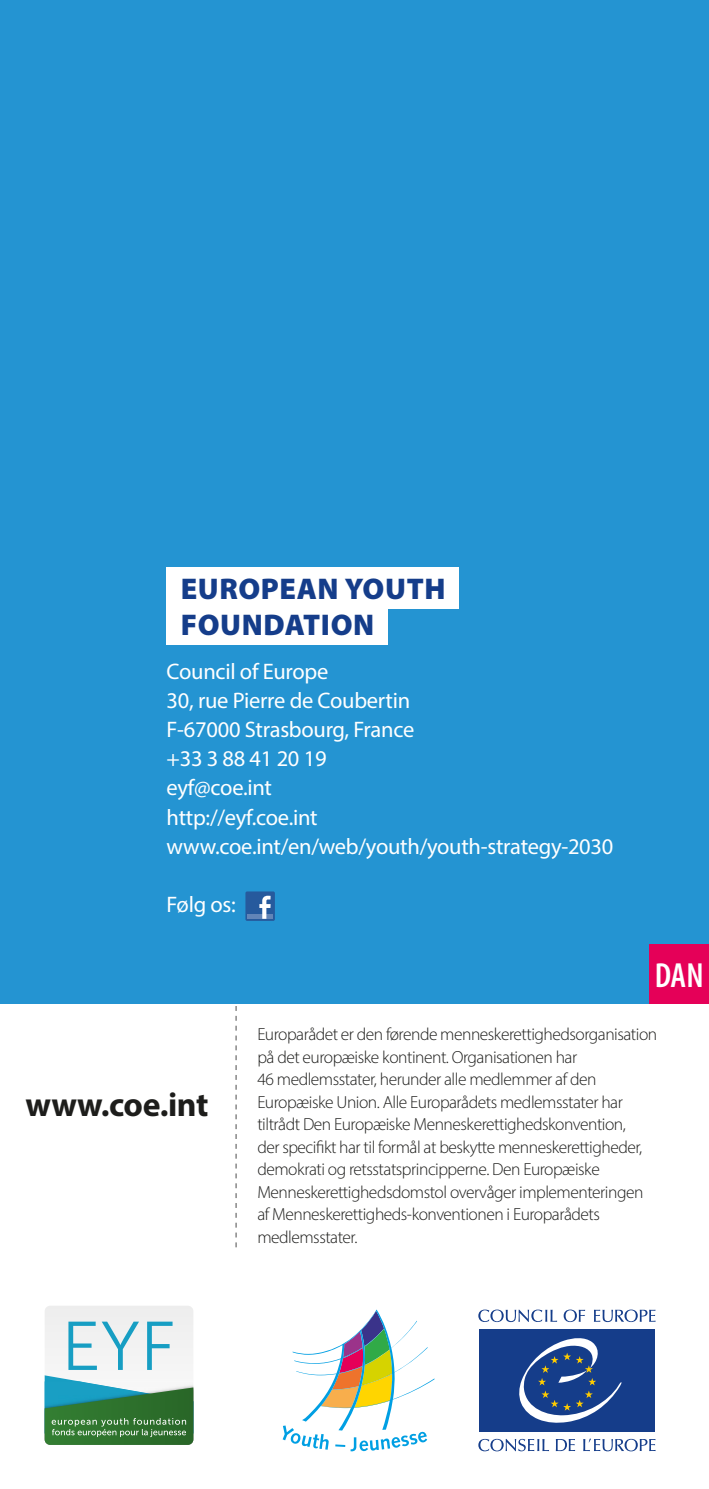
<style>
.page{position:relative;width:709px;height:1489px;background:#fff}
.page>*{position:absolute;margin:0;border:0;box-sizing:border-box;transform-origin:0 0}
.t1{font:600 condensed 35px "Myriad Pro";color:#fff}
.t2{font:700 33.75px "Myriad Pro";letter-spacing:-.01em;color:#1d1d1b}
.special_title{font:900 30px "Myriad Pro";letter-spacing:.02em;color:#153d8a}
.body{font:22.5px "Myriad Pro";letter-spacing:-.01em;color:#fff}
.t3{font:300 17.5px/22.5px "Myriad Pro";letter-spacing:-.03em;color:#1d1d1b}
</style>
<div class="page">
<div style="left:0;top:0;width:709px;height:1003px;background:#2494d2"></div>
<svg style="left:563px;top:1309px;width:22px;height:12px"></svg>
<svg style="left:594px;top:1309px;width:61px;height:12px"></svg>
<svg style="left:478px;top:1309px;width:79px;height:12px"></svg>
<svg style="left:583px;top:1438px;width:72px;height:13px"></svg>
<svg style="left:556px;top:1439px;width:19px;height:11px"></svg>
<svg style="left:478px;top:1438px;width:71px;height:13px"></svg>
<div style="left:479px;top:1328px;width:176px;height:103px;background:#153d8a"></div>
<svg style="left:519px;top:1338px;width:103px;height:85px"></svg>
<svg style="left:283px;top:1309px;width:151px;height:142px"></svg>
<svg style="left:45px;top:1306px;width:148px;height:138px"></svg>
<svg style="left:235px;top:1006px;width:2px;height:241px"></svg>
<div style="left:167px;top:567px;width:292px;height:42px;background:#fff"></div>
<div style="left:167px;top:603px;width:221px;height:42px;background:#fff"></div>
<div style="left:245px;top:891px;width:30px;height:29px;background:#265a9d;border-radius:2px"></div>
<hr style="left:247px;top:914px;width:26px;height:4px;background:#6285b7">
<svg style="left:259px;top:895px;width:11px;height:23px"></svg>
<div style="left:649px;top:944px;width:60px;height:59px;background:#e50058"></div>
<p class="special_title" style="left:181px;top:569px;width:266px">EUROPEAN YOUTH</p>
<p class="special_title" style="left:181px;top:605px;width:195px">FOUNDATION</p>
<p class="body" style="left:167px;top:657px;width:163px">Council of Europe</p>
<p class="body" style="left:167px;top:686px;width:245px">30, rue Pierre de Coubertin</p>
<p class="body" style="left:167px;top:715px;width:249px">F-67000 Strasbourg, France</p>
<p class="body" style="left:167px;top:744px;width:161px">+33 3 88 41 20 19</p>
<p class="body" style="left:167px;top:774px;width:107px">eyf@coe.int</p>
<p class="body" style="left:167px;top:803px;width:153px">http://eyf.coe.int</p>
<p class="body" style="left:167px;top:832px;width:448px">www.coe.int/en/web/youth/youth-strategy-2030</p>
<p class="body" style="left:167px;top:890px;width:71px">Følg os:</p>
<p class="t1" style="left:655px;top:953px;width:50px">DAN</p>
<p class="t2" style="left:25px;top:1082px;width:184px">www.coe.int</p>
<p class="t3" style="left:257px;top:1023px;width:401px">Europarådet er den førende menneskerettighedsorganisation på det europæiske kontinent. Organisationen har<br>46 medlemsstater, herunder alle medlemmer af den Europæiske Union. Alle Europarådets medlemsstater har tiltrådt Den Europæiske Menneskerettighedskonvention,<br>der specifikt har til formål at beskytte menneskerettigheder, demokrati og retsstatsprincipperne. Den Europæiske Menneskerettighedsdomstol overvåger implementeringen af Menneskerettigheds-konventionen i Europarådets medlemsstater.</p>
</div>
